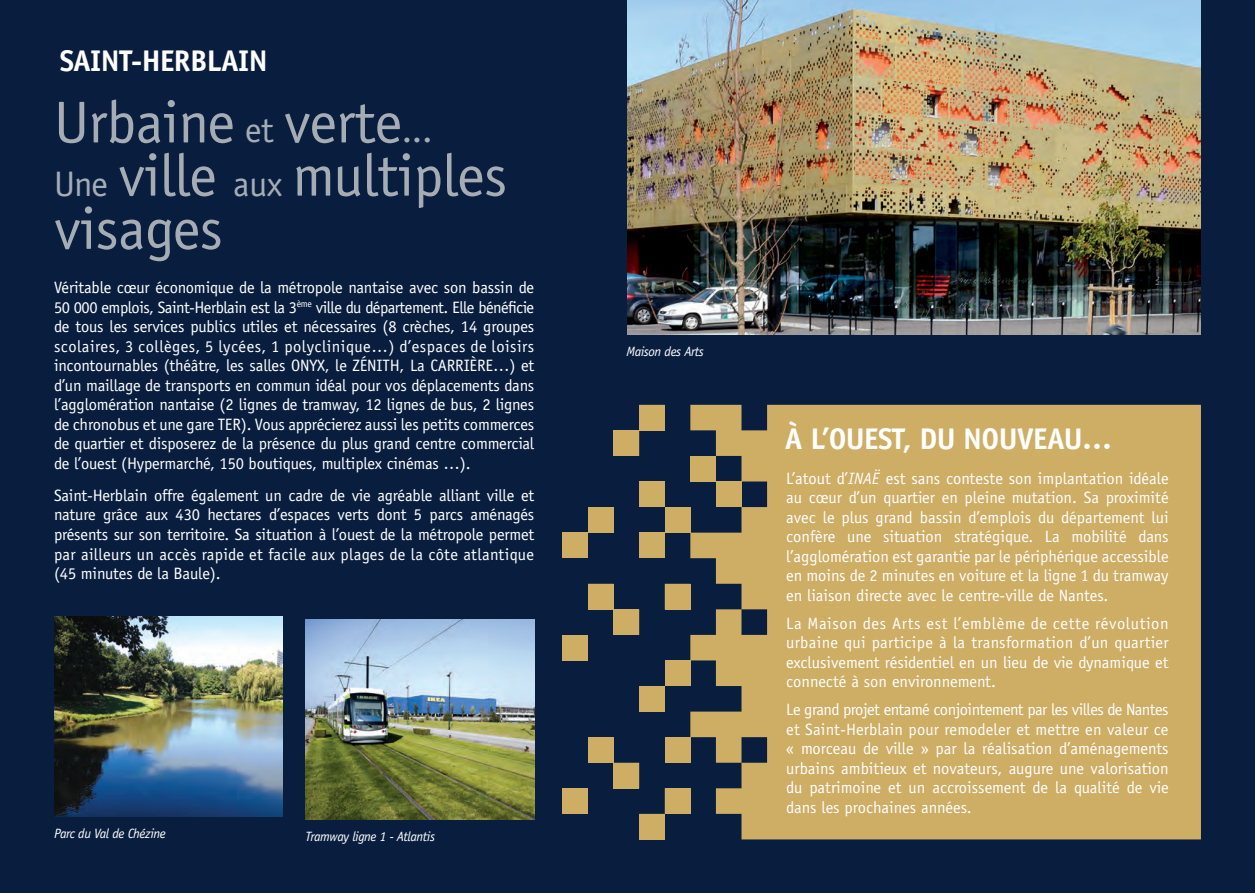
<style>
.page{position:relative;width:1255px;height:893px;background:#fff}
.page>*{position:absolute;margin:0;border:0;box-sizing:border-box;transform-origin:0 0}
.t1{font:59.25px/53.2px "Officina Sans Std";letter-spacing:-.01em;color:#a6acb4}
.t2{font:700 30px "Officina Sans Std";letter-spacing:-.02em;color:#fff}
.t3{font:16.5px/19.5px "Officina Sans Std";color:#fff;text-align:justify}
.t4{font:italic 13.5px "Officina Sans Std";letter-spacing:-.03em;color:#fff}
.s1{font-size:35.55px}
.s2{font-style:italic}
</style>
<div class="page">
<div style="left:0;top:0;width:1254px;height:893px;background:#091e3f"></div>
<hr style="left:1254px;top:0;width:1px;height:893px;background:#091e3f">
<img style="left:305px;top:619px;width:229px;height:201px">
<img style="left:54px;top:616px;width:229px;height:201px">
<img style="left:627px;top:0;width:573px;height:334px">
<svg style="left:588px;top:405px;width:102px;height:434px"></svg>
<div style="left:690px;top:405px;width:510px;height:434px;background:#cead64"></div>
<div style="left:639px;top:405px;width:25px;height:25px;background:#cead64"></div>
<div style="left:613px;top:430px;width:26px;height:26px;background:#cead64"></div>
<div style="left:716px;top:481px;width:25px;height:26px;background:#cead64"></div>
<div style="left:664px;top:507px;width:26px;height:26px;background:#cead64"></div>
<div style="left:664px;top:788px;width:26px;height:26px;background:#cead64"></div>
<div style="left:639px;top:814px;width:25px;height:25px;background:#cead64"></div>
<div style="left:664px;top:737px;width:26px;height:26px;background:#cead64"></div>
<div style="left:613px;top:763px;width:26px;height:25px;background:#cead64"></div>
<div style="left:562px;top:788px;width:26px;height:26px;background:#cead64"></div>
<div style="left:588px;top:737px;width:25px;height:26px;background:#cead64"></div>
<div style="left:664px;top:660px;width:26px;height:26px;background:#cead64"></div>
<div style="left:639px;top:686px;width:25px;height:26px;background:#cead64"></div>
<div style="left:639px;top:481px;width:25px;height:26px;background:#cead64"></div>
<div style="left:639px;top:533px;width:25px;height:25px;background:#cead64"></div>
<div style="left:664px;top:584px;width:26px;height:25px;background:#cead64"></div>
<div style="left:613px;top:609px;width:26px;height:26px;background:#cead64"></div>
<div style="left:562px;top:635px;width:26px;height:25px;background:#cead64"></div>
<div style="left:588px;top:584px;width:25px;height:25px;background:#cead64"></div>
<div style="left:588px;top:507px;width:25px;height:26px;background:#cead64"></div>
<div style="left:562px;top:533px;width:26px;height:25px;background:#cead64"></div>
<div style="left:690px;top:456px;width:26px;height:25px;background:#cead64"></div>
<h2 class="t2" style="left:60px;top:42px;width:209px">SAINT-HERBLAIN</h2>
<h1 class="t1" style="left:54px;top:96px;width:454px">Urbaine <span class="s1">et</span> verte<span class="s1">...<br>Une</span> ville <span class="s1">aux</span> multiples visages</h1>
<p class="t3" style="left:54px;top:278px;width:482px">Véritable cœur économique de la métropole nantaise avec son bassin de 50 000 emplois, Saint-Herblain est la 3<sup>ème</sup> ville du département. Elle bénéficie de tous les services publics utiles et nécessaires (8 crèches, 14 groupes scolaires, 3 collèges, 5 lycées, 1 polyclinique…) d’espaces de loisirs incontournables (théâtre, les salles ONYX, le ZÉNITH, La CARRIÈRE…) et d’un maillage de transports en commun idéal pour vos déplacements dans l’agglomération nantaise (2 lignes de tramway, 12 lignes de bus, 2 lignes de chronobus et une gare TER). Vous apprécierez aussi les petits commerces de quartier et disposerez de la présence du plus grand centre commercial de l’ouest (Hypermarché, 150 boutiques, multiplex cinémas …).</p>
<p class="t3" style="left:54px;top:486px;width:482px">Saint-Herblain offre également un cadre de vie agréable alliant ville et nature grâce aux 430 hectares d’espaces verts dont 5 parcs aménagés présents sur son territoire. Sa situation à l’ouest de la métropole permet par ailleurs un accès rapide et facile aux plages de la côte atlantique (45 minutes de la Baule).</p>
<p class="t4" style="left:54px;top:825px;width:113px">Parc du Val de Chézine</p>
<p class="t4" style="left:305px;top:828px;width:131px">Tramway ligne 1 - Atlantis</p>
<p class="t4" style="left:626px;top:343px;width:79px">Maison des Arts</p>
<h2 class="t2" style="left:784px;top:420px;width:328px">À L’OUEST, DU NOUVEAU…</h2>
<p class="t3" style="left:786px;top:468px;width:384px">L’atout d’<span class="s2">INAË</span> est sans conteste son implantation idéale au cœur d’un quartier en pleine mutation. Sa proximité avec le plus grand bassin d’emplois du département lui confère une situation stratégique. La mobilité dans l’agglomération est garantie par le périphérique accessible en moins de 2 minutes en voiture et la ligne 1 du tramway en liaison directe avec le centre-ville de Nantes.</p>
<p class="t3" style="left:786px;top:613px;width:384px">La Maison des Arts est l’emblème de cette révolution urbaine qui participe à la transformation d’un quartier exclusivement résidentiel en un lieu de vie dynamique et connecté à son environnement.</p>
<p class="t3" style="left:786px;top:700px;width:384px">Le grand projet entamé conjointement par les villes de Nantes et Saint-Herblain pour remodeler et mettre en valeur ce « morceau de ville » par la réalisation d’aménagements urbains ambitieux et novateurs, augure une valorisation du patrimoine et un accroissement de la qualité de vie dans les prochaines années.</p>
</div>
